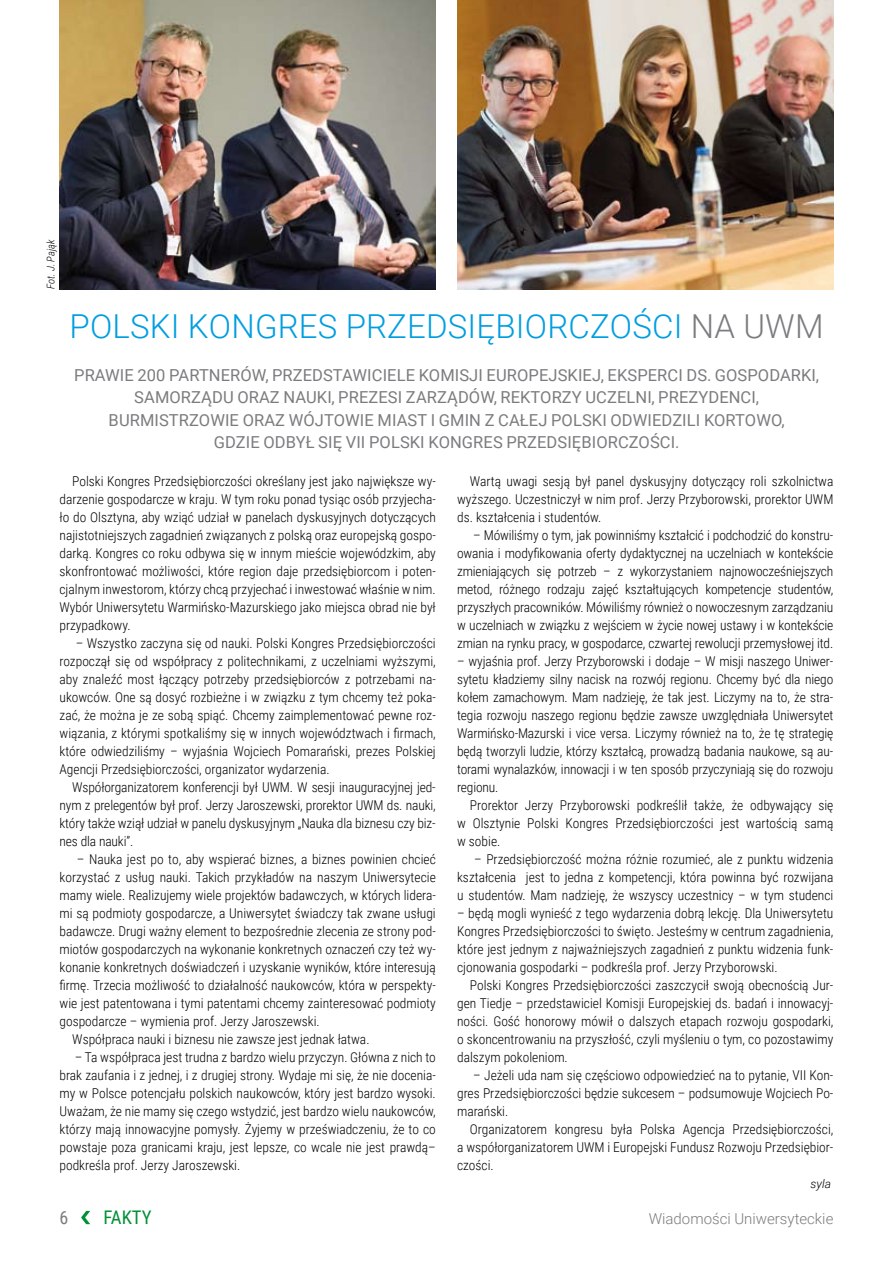
<style>
.page{position:relative;width:893px;height:1263px;background:#fff}
.page>*{position:absolute;margin:0;border:0;box-sizing:border-box;transform-origin:0 0}
.t1{font:300 33px "Roboto";letter-spacing:.005em;color:#009ee0}
.t2{font:18.75px "Roboto Condensed";color:#009036}
.t3{font:18px "Roboto Condensed";color:#7b7c7e}
.t4{font:16.5px "Roboto";letter-spacing:.005em;color:#7b7c7e}
.t5{font:300 15px "Roboto";color:#7b7c7e}
.t6{font:300 13.5px/18px "Roboto Condensed";color:#000;text-align:justify}
.t7{font:italic 300 12px "Roboto";color:#000}
.t8{font:italic 300 10.5px "Roboto Condensed";color:#000}
.s1{color:#7b7c7e}
</style>
<div class="page">
<svg style="left:81px;top:1211px;width:9px;height:13px"></svg>
<img style="left:60px;top:0;width:376px;height:290px">
<img style="left:457px;top:0;width:376px;height:290px">
<p class="t8" style="left:43px;top:289px;width:51px;rotate:-90deg">Fot. J. Pająk</p>
<h1 class="t1" style="left:70px;top:304px;width:750px">POLSKI KONGRES PRZEDSIĘBIORCZOŚCI <span class="s1">NA UWM</span></h1>
<p class="t4" style="left:74px;top:363px;width:21px">PRAWIE</p>
<p class="t4" style="left:138px;top:363px;width:43px">200 PARTNER</p>
<p class="t4" style="left:241px;top:363px;width:42px">ÓW, PRZEDSTAWICIELE</p>
<p class="t4" style="left:419px;top:363px;width:20px">KOMISJI</p>
<p class="t4" style="left:487px;top:363px;width:20px">EUROPEJSKIEJ</p>
<p class="t4" style="left:601px;top:363px;width:17px">, EKSPERCI</p>
<p class="t4" style="left:686px;top:363px;width:51px">DS. GOSPODARKI</p>
<p class="t4" style="left:816px;top:363px;width:5px">,</p>
<p class="t4" style="left:134px;top:386px;width:12px">SAMORZ</p>
<p class="t4" style="left:201px;top:386px;width:48px">ĄDU ORAZ</p>
<p class="t4" style="left:283px;top:386px;width:11px">NAUKI</p>
<p class="t4" style="left:332px;top:386px;width:17px">, PREZESI</p>
<p class="t4" style="left:406px;top:386px;width:11px">ZARZ</p>
<p class="t4" style="left:447px;top:386px;width:65px">ĄDÓW, REKTORZ</p>
<p class="t4" style="left:572px;top:386px;width:24px">Y UCZELNI</p>
<p class="t4" style="left:652px;top:386px;width:18px">, PREZ</p>
<p class="t4" style="left:698px;top:386px;width:20px">YDENCI</p>
<p class="t4" style="left:756px;top:386px;width:5px">,</p>
<p class="t4" style="left:109px;top:409px;width:11px">BURMISTRZOWIE</p>
<p class="t4" style="left:243px;top:409px;width:12px">ORAZ</p>
<p class="t4" style="left:289px;top:409px;width:37px">WÓJTOWIE</p>
<p class="t4" style="left:378px;top:409px;width:11px">MIAST</p>
<p class="t4" style="left:431px;top:409px;width:30px">I GMIN</p>
<p class="t4" style="left:485px;top:409px;width:87px">Z CAŁEJ POLSKI</p>
<p class="t4" style="left:610px;top:409px;width:10px">ODWIEDZILI</p>
<p class="t4" style="left:704px;top:409px;width:23px">KORTOWO</p>
<p class="t4" style="left:781px;top:409px;width:5px">,</p>
<p class="t4" style="left:214px;top:431px;width:21px">GDZIE</p>
<p class="t4" style="left:264px;top:431px;width:12px">ODB</p>
<p class="t4" style="left:296px;top:431px;width:94px">YŁ SI Ę VII POLSKI</p>
<p class="t4" style="left:428px;top:431px;width:55px">KONGRES</p>
<p class="t4" style="left:506px;top:431px;width:21px">PRZEDSI</p>
<p class="t4" style="left:572px;top:431px;width:20px">ĘBIORCZO</p>
<p class="t4" style="left:650px;top:431px;width:31px">ŚCI.</p>
<p class="t6" style="left:60px;top:472px;width:378px;text-indent:13px">Polski Kongres Przedsiębiorczości określany jest jako największe wy&shy;darzenie gospodarcze w kraju. W tym roku ponad tysiąc osób przyjecha&shy;ło do Olsztyna, aby wziąć udział w panelach dyskusyjnych dotyczących najistotniejszych zagadnień związanych z polską oraz europejską gospo&shy;darką. Kongres co roku odbywa się w innym mieście wojewódzkim, aby skonfrontować możliwości, które region daje przedsiębiorcom i poten&shy;cjalnym inwestorom, którzy chcą przyjechać i inwestować właśnie w nim.<br>Wybór Uniwersytetu Warmińsko-Mazurskiego jako miejsca obrad nie był przypadkowy.</p>
<p class="t6" style="left:60px;top:634px;width:378px;text-indent:16px">– Wszystko zaczyna się od nauki. Polski Kongres Przedsiębiorczości rozpoczął się od współpracy z politechnikami, z uczelniami wyższymi, aby znaleźć most łączący potrzeby przedsiębiorców z potrzebami na&shy;ukowców. One są dosyć rozbieżne i w związku z tym chcemy też poka&shy;zać, że można je ze sobą spiąć. Chcemy zaimplementować pewne roz&shy;wiązania, z którymi spotkaliśmy się w innych województwach i firmach, które odwiedziliśmy – wyjaśnia Wojciech Pomarański, prezes Polskiej Agencji Przedsiębiorczości, organizator wydarzenia.</p>
<p class="t6" style="left:60px;top:778px;width:378px;text-indent:13px">Współorganizatorem konferencji był UWM. W sesji inauguracyjnej jed&shy;nym z prelegentów był prof. Jerzy Jaroszewski, prorektor UWM ds. nauki, który także wziął udział w panelu dyskusyjnym „Nauka dla biznesu czy biz&shy;nes dla nauki”.</p>
<p class="t6" style="left:77px;top:850px;width:360px">– Nauka jest po to, aby wspierać biznes, a biznes powinien chcieć</p>
<p class="t6" style="left:60px;top:868px;width:378px">korzystać z usług nauki. Takich przykładów na naszym Uniwersytecie</p>
<p class="t6" style="left:60px;top:886px;width:378px">mamy wiele. Realizujemy wiele projektów badawczych, w których lidera-</p>
<p class="t6" style="left:60px;top:904px;width:378px">mi są podmioty gospodarcze, a Uniwersytet świadczy tak zwane usługi</p>
<p class="t6" style="left:60px;top:922px;width:378px">badawcze. Drugi ważny element to bezpośrednie zlecenia ze strony pod-</p>
<p class="t6" style="left:60px;top:940px;width:378px">miotów gospodarczych na wykonanie konkretnych oznaczeń czy też wy-</p>
<p class="t6" style="left:60px;top:958px;width:378px">konanie konkretnych doświadczeń i uzyskanie wyników, które interesują</p>
<p class="t6" style="left:60px;top:976px;width:378px">firmę. Trzecia możliwość to działalność naukowców, która w perspekty-</p>
<p class="t6" style="left:60px;top:994px;width:378px">wie jest patentowana i tymi patentami chcemy zainteresować podmioty</p>
<p class="t6" style="left:60px;top:1012px;width:262px">gospodarcze – wymienia prof. Jerzy Jaroszewski.</p>
<p class="t6" style="left:72px;top:1030px;width:299px">Współpraca nauki i biznesu nie zawsze jest jednak łatwa.</p>
<p class="t6" style="left:60px;top:1048px;width:378px;text-indent:15px">– Ta współpraca jest trudna z bardzo wielu przyczyn. Główna z nich to brak zaufania i z jednej, i z drugiej strony. Wydaje mi się, że nie docenia&shy;my w Polsce potencjału polskich naukowców, który jest bardzo wysoki.<br>Uważam, że nie mamy się czego wstydzić, jest bardzo wielu naukowców, którzy mają innowacyjne pomysły. Żyjemy w przeświadczeniu, że to co powstaje poza granicami kraju, jest lepsze, co wcale nie jest prawdą– podkreśla prof. Jerzy Jaroszewski.</p>
<p class="t6" style="left:457px;top:472px;width:378px;text-indent:13px">Wartą uwagi sesją był panel dyskusyjny dotyczący roli szkolnictwa wyższego. Uczestniczył w nim prof. Jerzy Przyborowski, prorektor UWM ds. kształcenia i studentów.</p>
<p class="t6" style="left:457px;top:526px;width:378px;text-indent:16px">– Mówiliśmy o tym, jak powinniśmy kształcić i podchodzić do konstru&shy;owania i modyfikowania oferty dydaktycznej na uczelniach w kontekście zmieniających się potrzeb – z wykorzystaniem najnowocześniejszych metod, różnego rodzaju zajęć kształtujących kompetencje studentów, przyszłych pracowników. Mówiliśmy również o nowoczesnym zarządzaniu w uczelniach w związku z wejściem w życie nowej ustawy i w kontekście zmian na rynku pracy, w gospodarce, czwartej rewolucji przemysłowej itd.</p>
<p class="t6" style="left:457px;top:652px;width:378px">– wyjaśnia prof. Jerzy Przyborowski i dodaje – W misji naszego Uniwer&shy;sytetu kładziemy silny nacisk na rozwój regionu. Chcemy być dla niego kołem zamachowym. Mam nadzieję, że tak jest. Liczymy na to, że stra&shy;tegia rozwoju naszego regionu będzie zawsze uwzględniała Uniwersytet Warmińsko-Mazurski i vice versa. Liczymy również na to, że tę strategię będą tworzyli ludzie, którzy kształcą, prowadzą badania naukowe, są au&shy;torami wynalazków, innowacji i w ten sposób przyczyniają się do rozwoju regionu.</p>
<p class="t6" style="left:457px;top:796px;width:378px;text-indent:13px">Prorektor Jerzy Przyborowski podkreślił także, że odbywający się w Olsztynie Polski Kongres Przedsiębiorczości jest wartością samą w sobie.</p>
<p class="t6" style="left:457px;top:850px;width:378px;text-indent:17px">– Przedsiębiorczość można różnie rozumieć, ale z punktu widzenia kształcenia jest to jedna z kompetencji, która powinna być rozwijana u studentów. Mam nadzieję, że wszyscy uczestnicy – w tym studenci</p>
<p class="t6" style="left:457px;top:904px;width:378px">– będą mogli wynieść z tego wydarzenia dobrą lekcję. Dla Uniwersytetu Kongres Przedsiębiorczości to święto. Jesteśmy w centrum zagadnienia, które jest jednym z najważniejszych zagadnień z punktu widzenia funk&shy;cjonowania gospodarki – podkreśla prof. Jerzy Przyborowski.</p>
<p class="t6" style="left:457px;top:976px;width:378px;text-indent:13px">Polski Kongres Przedsiębiorczości zaszczycił swoją obecnością Jur&shy;gen Tiedje – przedstawiciel Komisji Europejskiej ds. badań i innowacyj&shy;ności. Gość honorowy mówił o dalszych etapach rozwoju gospodarki, o skoncentrowaniu na przyszłość, czyli myśleniu o tym, co pozostawimy dalszym pokoleniom.</p>
<p class="t6" style="left:457px;top:1066px;width:378px;text-indent:16px">– Jeżeli uda nam się częściowo odpowiedzieć na to pytanie, VII Kon&shy;gres Przedsiębiorczości będzie sukcesem – podsumowuje Wojciech Po&shy;marański.</p>
<p class="t6" style="left:457px;top:1120px;width:378px;text-indent:13px">Organizatorem kongresu była Polska Agencja Przedsiębiorczości, a współorganizatorem UWM i Europejski Fundusz Rozwoju Przedsiębior&shy;czości.</p>
<p class="t7" style="left:811px;top:1175px;width:22px">syla</p>
<h3 class="t3" style="left:60px;top:1205px;width:10px">6</h3>
<h2 class="t2" style="left:104px;top:1204px;width:50px">FAKTY</h2>
<p class="t5" style="left:649px;top:1208px;width:186px">WIADOMOŚCI UNIWERSYTECKIE</p>
</div>
